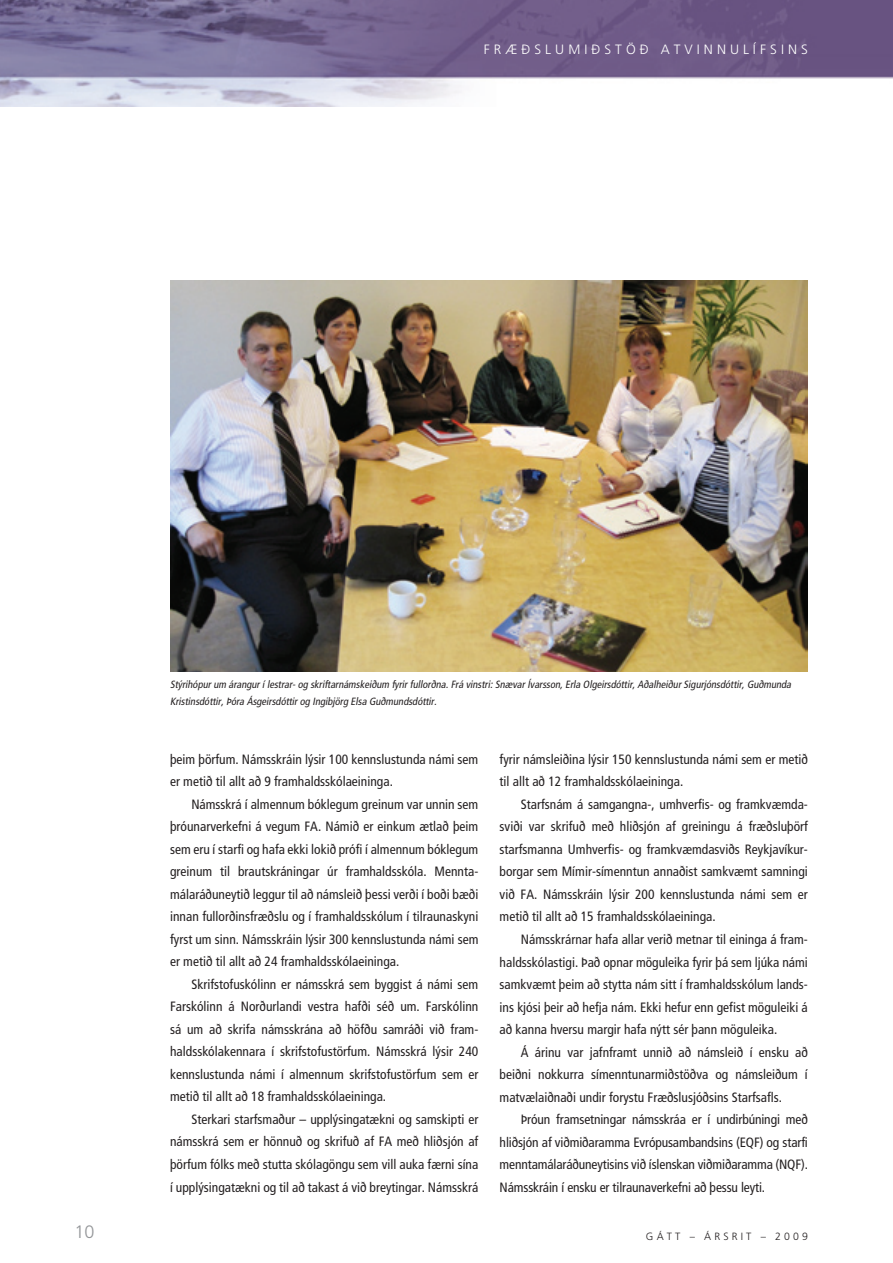
<style>
.page{position:relative;width:893px;height:1263px;background:#fff}
.page>*{position:absolute;margin:0;border:0;box-sizing:border-box;transform-origin:0 0}
.t1{font:300 18px "Frutiger";color:#939598}
.t2{font:condensed 13.5px/22.5px "Frutiger";color:#231f20;text-align:justify}
.t3{font:300 13.5px "Frutiger";letter-spacing:.3em;color:#fff}
.t4{font:italic condensed 10.5px/16.5px "Frutiger";color:#231f20}
.t5{font:300 10.5px "Frutiger";letter-spacing:.3em;color:#231f20}
</style>
<div class="page">
<img style="left:0;top:0;width:893px;height:106px">
<img style="left:170px;top:281px;width:638px;height:391px">
<p class="t3" style="left:484px;top:42px;width:326px">FRÆÐSLUMIÐSTÖÐ ATVINNULÍFSINS</p>
<h1 class="t1" style="left:75px;top:1222px;width:22px">10</h1>
<p class="t4" style="left:170px;top:676px;width:625px">Stýrihópurum árangurílestrar-og skriftarnámskeiðum fyrirfullorðna.Frá vinstri:SnævarÍvarsson,Erla Olgeirsdóttir,AðalheiðurSigurjónsdóttir,Guðmunda<br>Kristinsdóttir,Þóra Ásgeirsdóttirog Ingibjörg Elsa Guðmundsdóttir.</p>
<p class="t2" style="left:170px;top:748px;width:310px">þeim þörfum. Námsskráin lýsir 100 kennslustunda námi sem er metið til allt að 9 framhaldsskólaeininga.</p>
<p class="t2" style="left:170px;top:793px;width:310px;text-indent:21px">Námsskrá í almennum bóklegum greinum var unnin sem þróunarverkefni á vegum FA. Námið er einkum ætlað þeim sem eru í starfi og hafa ekki lokið prófi í almennum bóklegum greinum til brautskráningar úr framhaldsskóla. Mennta&shy;málaráðuneytið leggur til að námsleið þessi verði í boði bæði innan fullorðinsfræðslu og í framhaldsskólum í tilraunaskyni fyrst um sinn. Námsskráin lýsir 300 kennslustunda námi sem er metið til allt að 24 framhaldsskólaeininga.</p>
<p class="t2" style="left:170px;top:973px;width:310px;text-indent:21px">Skrifstofuskólinn er námsskrá sem byggist á námi sem Farskólinn á Norðurlandi vestra hafði séð um. Farskólinn sá um að skrifa námsskrána að höfðu samráði við fram&shy;haldsskólakennara í skrifstofustörfum. Námsskrá lýsir 240 kennslustunda námi í almennum skrifstofustörfum sem er metið til allt að 18 framhaldsskólaeininga.</p>
<p class="t2" style="left:170px;top:1108px;width:310px;text-indent:21px">Sterkari starfsmaður – upplýsingatækni og samskipti er námsskrá sem er hönnuð og skrifuð af FA með hliðsjón af þörfum fólks með stutta skólagöngu sem vill auka færni sína í upplýsingatækni og til að takast á við breytingar. Námsskrá</p>
<p class="t2" style="left:500px;top:748px;width:310px">fyrir námsleiðina lýsir 150 kennslustunda námi sem er metið til allt að 12 framhaldsskólaeininga.</p>
<p class="t2" style="left:500px;top:793px;width:310px;text-indent:21px">Starfsnám á samgangna-, umhverfis- og framkvæmda&shy;sviði var skrifuð með hliðsjón af greiningu á fræðsluþörf starfsmanna Umhverfis- og framkvæmdasviðs Reykjavíkur&shy;borgar sem Mímir-símenntun annaðist samkvæmt samningi við FA. Námsskráin lýsir 200 kennslustunda námi sem er metið til allt að 15 framhaldsskólaeininga.</p>
<p class="t2" style="left:500px;top:928px;width:310px;text-indent:21px">Námsskrárnar hafa allar verið metnar til eininga á fram&shy;haldsskólastigi. Það opnar möguleika fyrir þá sem ljúka námi samkvæmt þeim að stytta nám sitt í framhaldsskólum lands&shy;ins kjósi þeir að hefja nám. Ekki hefur enn gefist möguleiki á að kanna hversu margir hafa nýtt sér þann möguleika.</p>
<p class="t2" style="left:500px;top:1041px;width:310px;text-indent:21px">Á árinu var jafnframt unnið að námsleið í ensku að beiðni nokkurra símenntunarmiðstöðva og námsleiðum í matvælaiðnaði undir forystu Fræðslusjóðsins Starfsafls.</p>
<p class="t2" style="left:500px;top:1108px;width:310px;text-indent:21px">Þróun framsetningar námsskráa er í undirbúningi með hliðsjón af viðmiðaramma Evrópusambandsins (EQF) og starfi menntamálaráðuneytisins við íslenskan viðmiðaramma (NQF).<br>Námsskráin í ensku er tilraunaverkefni að þessu leyti.</p>
<p class="t5" style="left:646px;top:1230px;width:163px">GÁTT – ÁRSRIT – 2009</p>
</div>
